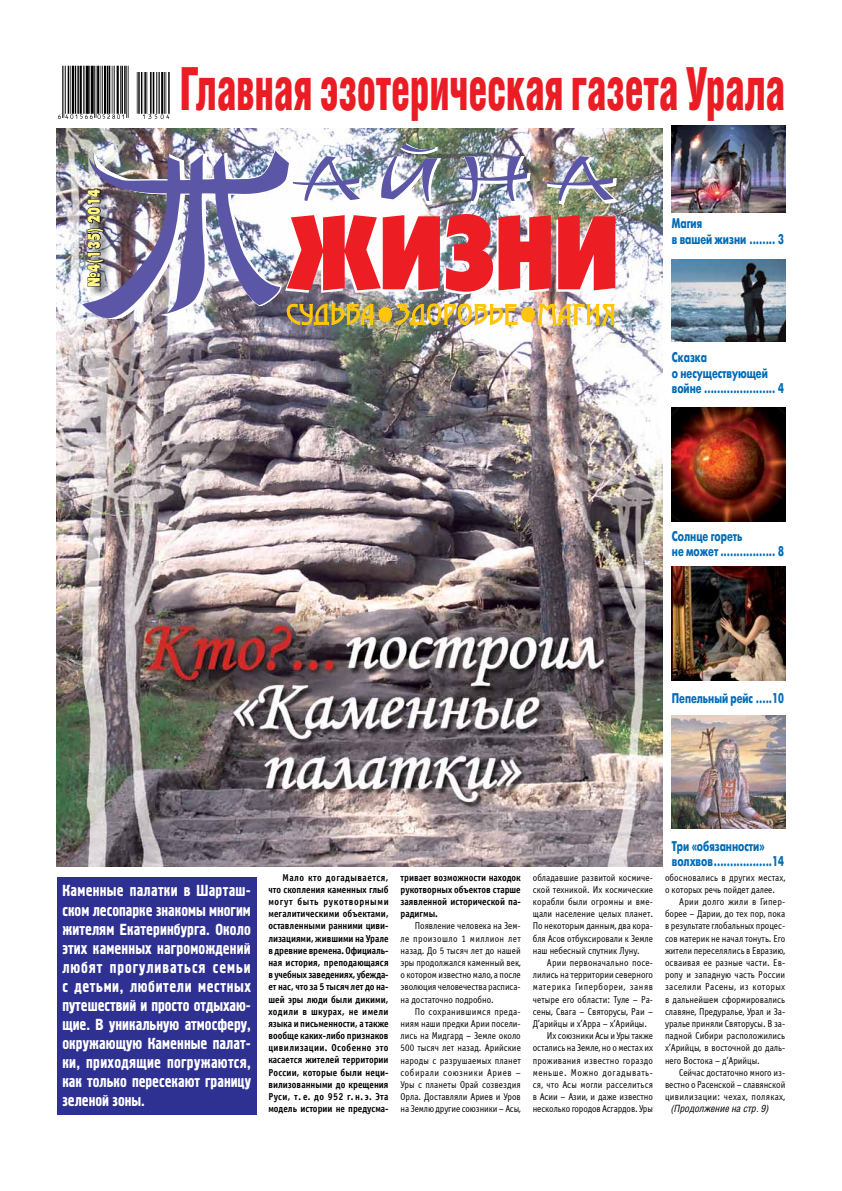
<style>
.page{position:relative;width:842px;height:1191px;background:#fff}
.page>*{position:absolute;margin:0;border:0;box-sizing:border-box;transform-origin:0 0}
.t1{font:900 59.6px "Helios Cond";letter-spacing:-.01em;color:#ea1c24;scale:.68 1}
.t2{font:700 17px "Futuris X Cond C";letter-spacing:.04em;color:#fff683;scale:.9 1}
.t3{font:16px/19.1px "Hermes C";color:#fff;text-align:justify;scale:.94 1}
.t4{font:700 14px/15.6px "Futuris C";color:#006cb7;scale:.7 1}
.t5{font:10px/12.2px "Officina Sans C";color:#000;text-align:justify;scale:.9 1}
.t6{font:700 10px/12.2px "Officina Sans C";letter-spacing:.005em;color:#000;text-align:justify;scale:.9 1}
.t7{font:10px "Officina Sans C";letter-spacing:.02em;color:#000;scale:.9 1}
.t8{font:10px "Officina Sans C";letter-spacing:.025em;color:#000;scale:.9 1}
.t9{font:10px "Officina Sans C";letter-spacing:.06em;color:#000;scale:.9 1}
.t10{font:10px "Officina Sans C";letter-spacing:.055em;color:#000;scale:.9 1}
.t11{font:italic 10px "Helios Cond";color:#000}
</style>
<div class="page">
<img style="left:56px;top:129px;width:606px;height:737px">
<img style="left:672px;top:126px;width:113px;height:86px">
<img style="left:672px;top:259px;width:113px;height:83px">
<img style="left:672px;top:408px;width:113px;height:113px">
<img style="left:672px;top:566px;width:113px;height:114px">
<img style="left:672px;top:715px;width:113px;height:114px">
<div style="left:57px;top:876px;width:200px;height:238px;background:#2e3092"></div>
<img style="left:82px;top:144px;width:535px;height:182px">
<img style="left:57px;top:65px;width:113px;height:54px">
<h2 class="t2" style="left:85px;top:287px;width:110px;rotate:-90deg">№4(135) 2014</h2>
<h1 class="t1" style="left:180px;top:55px;width:892px">Главная эзотерическая газета Урала</h1>
<h3 class="t4" style="left:672px;top:216px;width:161px">Магия<br>в вашей жизни ........ 3</h3>
<h3 class="t4" style="left:672px;top:350px;width:161px">Сказка<br>о несуществующей войне ...................... 4</h3>
<h3 class="t4" style="left:672px;top:528px;width:161px">Солнце гореть<br>не может ................. 8</h3>
<h3 class="t4" style="left:672px;top:691px;width:161px">Пепельный рейс .....10</h3>
<h3 class="t4" style="left:672px;top:838px;width:161px">Три «обязанности» волхвов..................14</h3>
<p class="t3" style="left:62px;top:882px;width:202px">Каменные палатки в Шарташ‑ ском лесопарке знакомы многим жителям Екатеринбурга. Около этих каменных нагромождений любят прогуливаться семьи с детьми, любители местных путешествий и просто отдыхаю‑ щие. В уникальную атмосферу, окружающую Каменные палат‑ ки, приходящие погружаются, как только пересекают границу зеленой зоны.</p>
<p class="t6" style="left:268px;top:871px;width:135px;text-indent:14px">Мало кто догадывается, что скопления каменных глыб могут быть рукотворными мегалитическими объектами, оставленными ранними циви&shy;лизациями, жившими на Урале в древние времена. Официаль&shy;ная история, преподающаяся в учебных заведениях, убежда&shy;ет нас, что за 5 тысяч лет до на&shy;шей эры люди были дикими, ходили в шкурах, не имели языка и письменности, а также вообще каких-либо признаков цивилизации. Особенно это касается жителей территории России, которые были неци&shy;вилизованными до крещения Руси, т. е. до 952 г. н. э. Эта модель истории не предусма-</p>
<p class="t6" style="left:401px;top:871px;width:135px">тривает возможности находок рукотворных объектов старше заявленной исторической па&shy;радигмы.</p>
<p class="t5" style="left:401px;top:920px;width:135px;text-indent:14px">Появление человека на Зем&shy;ле произошло 1 миллион лет назад. До 5 тысяч лет до нашей эры продолжался каменный век, о котором известно мало, а после эволюция человечества расписа&shy;на достаточно подробно.</p>
<p class="t5" style="left:401px;top:1005px;width:135px;text-indent:14px">По сохранившимся преда&shy;ниям наши предки Арии посели&shy;лись на Мидгард – Земле около 500 тысяч лет назад. Арийские народы с разрушаемых планет собирали союзники Ариев – Уры с планеты Орай созвездия Орла. Доставляли Ариев и Уров на Землю другие союзники – Асы,</p>
<p class="t5" style="left:533px;top:871px;width:135px">обладавшие развитой космиче&shy;ской техникой. Их космические корабли были огромны и вме&shy;щали население целых планет.<br>По некоторым данным, два кора&shy;бля Асов отбуксировали к Земле наш небесный спутник Луну.</p>
<p class="t7" style="left:547px;top:957px;width:119px">Арии первоначально посе-</p>
<p class="t5" style="left:533px;top:969px;width:135px">лились на территории северного</p>
<p class="t9" style="left:533px;top:981px;width:135px">материка Гипербореи, заняв</p>
<p class="t5" style="left:533px;top:993px;width:135px">четыре его области: Туле – Ра-</p>
<p class="t5" style="left:533px;top:1005px;width:135px">сены, Свага – Святорусы, Раи –</p>
<p class="t5" style="left:533px;top:1017px;width:129px">Д’арийцы и х’Арра – х’Арийцы.</p>
<p class="t5" style="left:547px;top:1029px;width:119px">Их союзники Асы и Уры также</p>
<p class="t5" style="left:533px;top:1042px;width:135px">остались на Земле, но о местах их</p>
<p class="t8" style="left:533px;top:1054px;width:135px">проживания известно гораздо</p>
<p class="t10" style="left:533px;top:1067px;width:135px">меньше. Можно догадывать-</p>
<p class="t7" style="left:533px;top:1079px;width:135px">ся, что Асы могли расселиться</p>
<p class="t5" style="left:533px;top:1090px;width:135px">в Асии – Азии, и даже известно</p>
<p class="t5" style="left:533px;top:1103px;width:135px">несколько городов Асгардов. Уры</p>
<p class="t5" style="left:665px;top:871px;width:135px">обосновались в других местах, о которых речь пойдет далее.</p>
<p class="t5" style="left:665px;top:895px;width:135px;text-indent:14px">Арии долго жили в Гипер&shy;борее – Дарии, до тех пор, пока в результате глобальных процес&shy;сов материк не начал тонуть. Его жители переселялись в Евразию, осваивая ее разные части. Ев&shy;ропу и западную часть России заселили Расены, из которых в дальнейшем сформировались славяне, Предуралье, Урал и За&shy;уралье приняли Святорусы. В за&shy;падной Сибири расположились х’Арийцы, в восточной до даль&shy;него Востока – д’Арийцы.</p>
<p class="t5" style="left:665px;top:1066px;width:135px;text-indent:14px">Сейчас достаточно много из&shy;вестно о Расенской – славянской цивилизации: чехах, поляках,</p>
<p class="t11" style="left:671px;top:1102px;width:100px">(Продолжение на стр. 9)</p>
</div>
